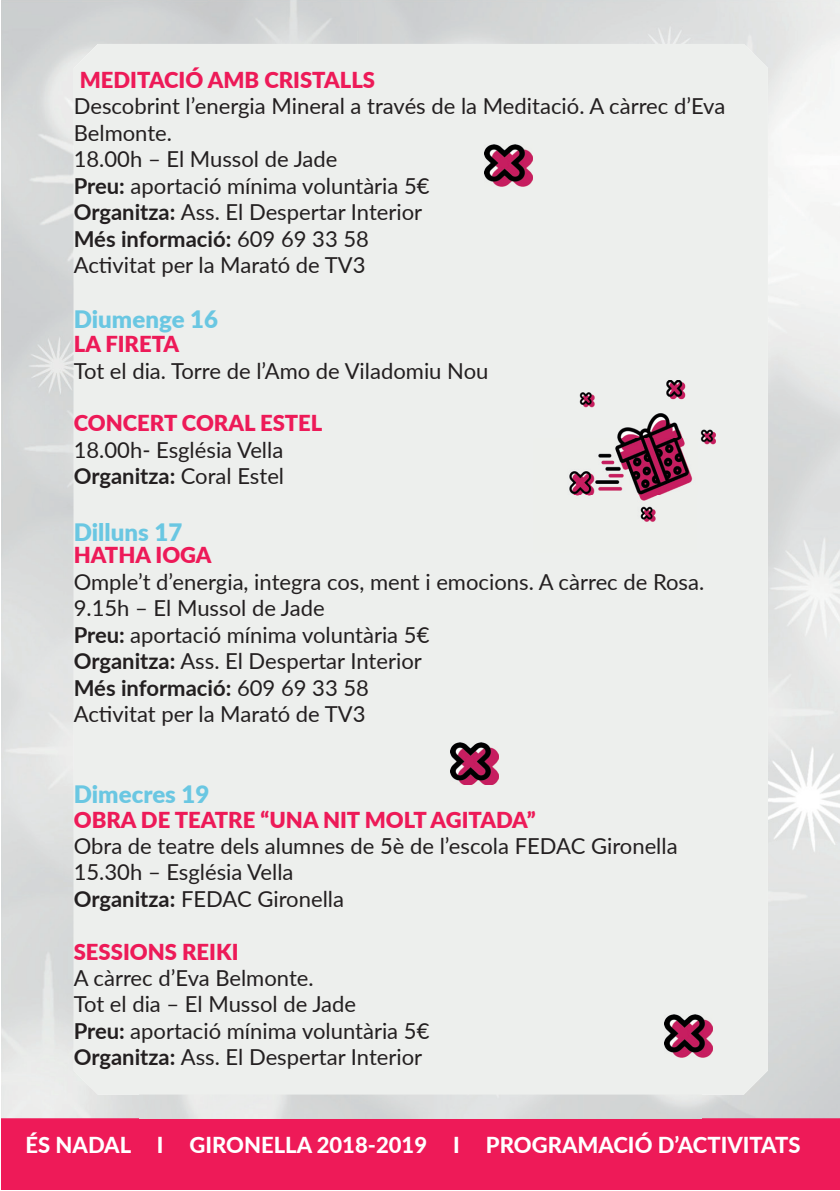
<style>
.page{position:relative;width:840px;height:1191px;background:#fff}
.page>*{position:absolute;margin:0;border:0;box-sizing:border-box;transform-origin:0 0}
.t1{font:900 24px "Lato";color:#6ac7e2}
.t2{font:22px/26.4px "Lato";color:#231f20}
.t3{font:900 22px "Lato";color:#ed1a58}
.t4{font:800 22px "Lato";color:#fff}
.s1{font-weight:700}
</style>
<div class="page">
<div style="left:1px;top:1118px;width:838px;height:72px;background:#ee1a58"></div>
<img style="left:1px;top:0;width:139px;height:1118px">
<img style="left:700px;top:69px;width:139px;height:1049px">
<div style="left:74px;top:44px;width:693px;height:1050px;background:#edefed"></div>
<img style="left:533px;top:323px;width:218px;height:230px">
<img style="left:450px;top:742px;width:47px;height:43px">
<img style="left:664px;top:1014px;width:47px;height:43px">
<img style="left:484px;top:144px;width:47px;height:42px">
<p class="t3" style="left:80px;top:63px;width:297px">MEDITACIÓ AMB CRISTALLS</p>
<p class="t2" style="left:74px;top:92px;width:652px">Descobrint l’energia Mineral a través de la Meditació. A càrrec d’Eva Belmonte.<br>18.00h – El Mussol de Jade<br><span class="s1">Preu:</span> aportació mínima voluntària 5€<br><span class="s1">Organitza:</span> Ass. El Despertar Interior<br><span class="s1">Més informació:</span> 609 69 33 58<br>Activitat per la Marató de TV3</p>
<p class="t1" style="left:74px;top:301px;width:146px">Diumenge 16</p>
<p class="t3" style="left:74px;top:327px;width:107px">LA FIRETA</p>
<p class="t2" style="left:74px;top:356px;width:416px">Tot el dia. Torre de l’Amo de Viladomiu Nou</p>
<p class="t3" style="left:74px;top:407px;width:250px">CONCERT CORAL ESTEL</p>
<p class="t2" style="left:74px;top:436px;width:212px">18.00h- Església Vella<br><span class="s1">Organitza:</span> Coral Estel</p>
<p class="t1" style="left:74px;top:514px;width:110px">Dilluns 17</p>
<p class="t3" style="left:74px;top:539px;width:139px">HATHA IOGA</p>
<p class="t2" style="left:74px;top:568px;width:631px">Omple’t d’energia, integra cos, ment i emocions. A càrrec de Rosa.<br>9.15h – El Mussol de Jade<br><span class="s1">Preu:</span> aportació mínima voluntària 5€<br><span class="s1">Organitza:</span> Ass. El Despertar Interior<br><span class="s1">Més informació:</span> 609 69 33 58<br>Activitat per la Marató de TV3</p>
<p class="t1" style="left:74px;top:776px;width:137px">Dimecres 19</p>
<p class="t3" style="left:74px;top:803px;width:463px">OBRA DE TEATRE “UNA NIT MOLT AGITADA”</p>
<p class="t2" style="left:74px;top:832px;width:605px">Obra de teatre dels alumnes de 5è de l’escola FEDAC Gironella<br>15.30h – Església Vella<br><span class="s1">Organitza:</span> FEDAC Gironella</p>
<p class="t3" style="left:74px;top:935px;width:166px">SESSIONS REIKI</p>
<p class="t2" style="left:74px;top:964px;width:357px">A càrrec d’Eva Belmonte.<br>Tot el dia – El Mussol de Jade<br><span class="s1">Preu:</span> aportació mínima voluntària 5€<br><span class="s1">Organitza:</span> Ass. El Despertar Interior</p>
<p class="t4" style="left:26px;top:1129px;width:776px">ÉS NADAL I GIRONELLA 2018-2019 I PROGRAMACIÓ D’ACTIVITATS</p>
</div>
